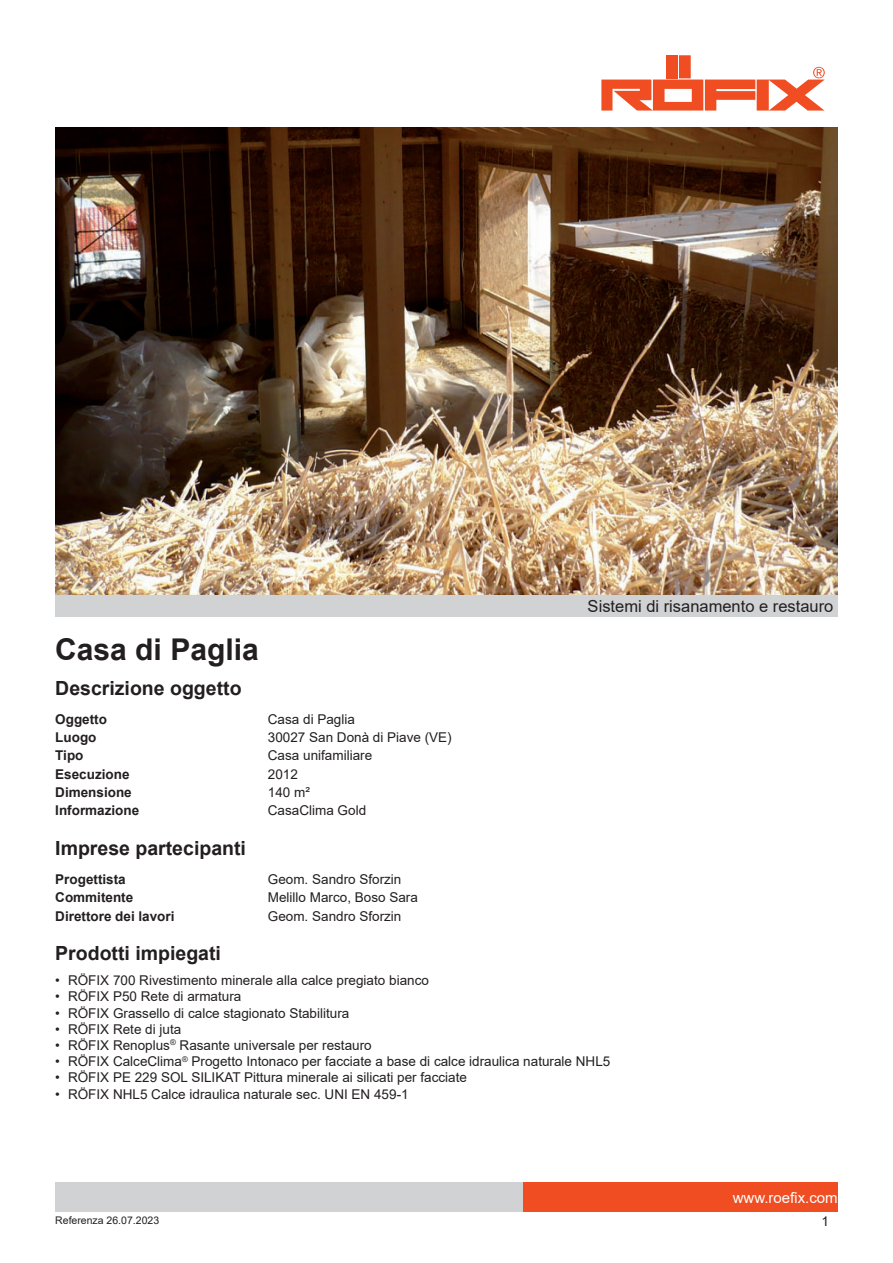
<style>
.page{position:relative;width:893px;height:1263px;background:#fff}
.page>*{position:absolute;margin:0;border:0;box-sizing:border-box;transform-origin:0 0}
.t1{font:700 30px "Arial";color:#231f20}
.t2{font:700 19.5px "Arial";color:#231f20}
.t3{font:16.5px "Arial";color:#231f20}
.t4{font:15px "Arial";color:#fff}
.t5{font:13.5px "Arial";color:#231f20}
.t6{font:700 13.5px "Arial";color:#231f20}
.t7{font:10.5px "Arial";color:#231f20}
</style>
<div class="page">
<div style="left:523px;top:1182px;width:315px;height:30px;background:#f04d22"></div>
<div style="left:55px;top:1182px;width:468px;height:30px;background:#d1d2d4"></div>
<div style="left:679px;top:55px;width:12px;height:23px;background:#f04d22"></div>
<div style="left:666px;top:55px;width:11px;height:23px;background:#f04d22"></div>
<svg style="left:601px;top:67px;width:224px;height:44px"></svg>
<img style="left:55px;top:128px;width:783px;height:467px">
<div style="left:55px;top:595px;width:783px;height:22px;background:#d1d2d4"></div>
<p class="t3" style="left:588px;top:595px;width:247px">Sistemi di risanamento e restauro</p>
<h1 class="t1" style="left:55px;top:628px;width:205px">Casa di Paglia</h1>
<h2 class="t2" style="left:55px;top:675px;width:188px">Descrizione oggetto</h2>
<p class="t6" style="left:55px;top:709px;width:53px">Oggetto</p>
<p class="t5" style="left:268px;top:710px;width:89px">Casa di Paglia</p>
<p class="t6" style="left:55px;top:728px;width:43px">Luogo</p>
<p class="t5" style="left:268px;top:728px;width:185px">30027 San Donà di Piave (VE)</p>
<p class="t6" style="left:55px;top:746px;width:30px">Tipo</p>
<p class="t5" style="left:268px;top:746px;width:106px">Casa unifamiliare</p>
<p class="t6" style="left:55px;top:764px;width:76px">Esecuzione</p>
<p class="t5" style="left:268px;top:765px;width:32px">2012</p>
<p class="t6" style="left:55px;top:783px;width:78px">Dimensione</p>
<p class="t5" style="left:268px;top:783px;width:44px">140 m²</p>
<p class="t6" style="left:55px;top:801px;width:86px">Informazione</p>
<p class="t5" style="left:268px;top:801px;width:100px">CasaClima Gold</p>
<h2 class="t2" style="left:55px;top:835px;width:192px">Imprese partecipanti</h2>
<p class="t6" style="left:55px;top:870px;width:72px">Progettista</p>
<p class="t5" style="left:268px;top:870px;width:135px">Geom. Sandro Sforzin</p>
<p class="t6" style="left:55px;top:888px;width:80px">Commitente</p>
<p class="t5" style="left:268px;top:888px;width:152px">Melillo Marco, Boso Sara</p>
<p class="t6" style="left:55px;top:906px;width:121px">Direttore dei lavori</p>
<p class="t5" style="left:268px;top:906px;width:135px">Geom. Sandro Sforzin</p>
<h2 class="t2" style="left:55px;top:940px;width:167px">Prodotti impiegati</h2>
<p class="t5" style="left:55px;top:971px;width:375px">• RÖFIX 700 Rivestimento minerale alla calce pregiato bianco</p>
<p class="t5" style="left:55px;top:987px;width:188px">• RÖFIX P50 Rete di armatura</p>
<p class="t5" style="left:55px;top:1003px;width:296px">• RÖFIX Grassello di calce stagionato Stabilitura</p>
<p class="t5" style="left:55px;top:1020px;width:128px">• RÖFIX Rete di juta</p>
<p class="t5" style="left:55px;top:1036px;width:318px">• RÖFIX Renoplus<sup>®</sup> Rasante universale per restauro</p>
<p class="t5" style="left:55px;top:1052px;width:557px">• RÖFIX CalceClima<sup>®</sup> Progetto Intonaco per facciate a base di calce idraulica naturale NHL5</p>
<p class="t5" style="left:55px;top:1068px;width:413px">• RÖFIX PE 229 SOL SILIKAT Pittura minerale ai silicati per facciate</p>
<p class="t5" style="left:55px;top:1084px;width:355px">• RÖFIX NHL5 Calce idraulica naturale sec. UNI EN 459-1</p>
<p class="t7" style="left:55px;top:1213px;width:105px">Referenza 26.07.2023</p>
<p class="t4" style="left:733px;top:1187px;width:107px">www.roefix.com</p>
<p class="t5" style="left:821px;top:1212px;width:9px">1</p>
</div>
